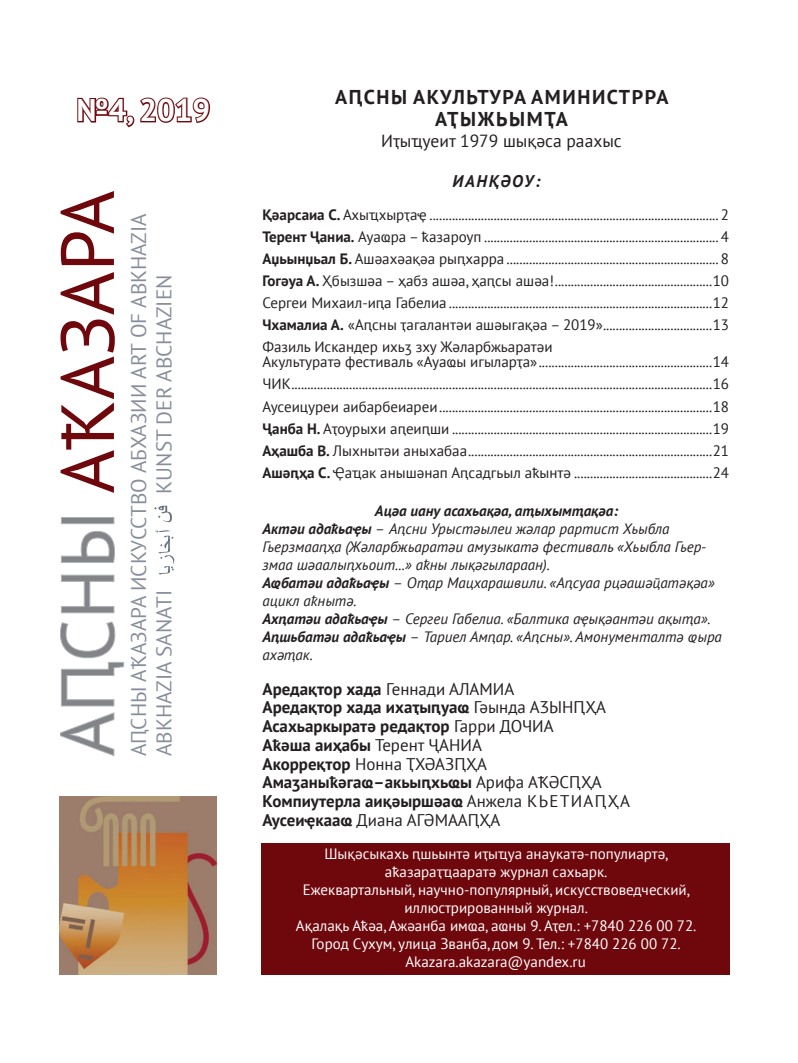
<style>
.page{position:relative;width:798px;height:1063px;background:#fff}
.page>*{position:absolute;margin:0;border:0;box-sizing:border-box;transform-origin:0 0}
.t1{font:75px "PT Sans";color:#6e080d}
.t2{font:700 31.25px "PT Sans";color:#fff}
.t3{font:21.25px/25.5px "PT Sans";color:#6a7183}
.t4{font:700 20px/22.5px "PT Sans";letter-spacing:.08em;color:#231f20;text-align:center}
.t5{font:17.5px "PT Sans";color:#231f20}
.t6{font:700 16.88px/18.8px "PT Sans";color:#231f20}
.t7{font:16.88px "PT Sans";color:#231f20}
.t8{font:italic 700 16.88px "PT Sans";letter-spacing:.1em;color:#231f20}
.t9{font:15px/22.1px "PT Sans";color:#231f20;text-align:justify}
.t10{font:italic 15px/18px "PT Sans";color:#231f20}
.t11{font:15px/18px "PT Sans";color:#fff;text-align:center}
.s1{color:#828487}
.s2{font-weight:700}
.s3{font-style:normal}
.s4{font-weight:400}
</style>
<div class="page">
<div style="left:261px;top:843px;width:468px;height:132px;background:#6e080d"></div>
<svg style="left:77px;top:97px;width:133px;height:31px"></svg>
<svg style="left:60px;top:621px;width:64px;height:135px"></svg>
<svg style="left:61px;top:575px;width:53px;height:38px"></svg>
<svg style="left:61px;top:517px;width:54px;height:46px"></svg>
<svg style="left:155px;top:530px;width:19px;height:45px"></svg>
<svg style="left:154px;top:506px;width:18px;height:16px"></svg>
<img style="left:59px;top:797px;width:157px;height:177px">
<h2 class="t2" style="left:77px;top:89px;width:135px">№4, 2019</h2>
<h3 class="t4" style="left:335px;top:85px;width:334px">АԤСНЫ АКУЛЬТУРА АМИНИСТРРА<br>АҬЫЖЬЫМҬА</h3>
<p class="t5" style="left:381px;top:130px;width:242px">Иҭыҵуеит 1979 шықәса раахыс</p>
<h1 class="t1" style="left:39px;top:756px;width:567px;rotate:-90deg"><span class="s1">АԤСНЫ</span> АҞАЗАРА</h1>
<h3 class="t3" style="left:125px;top:756px;width:544px;rotate:-90deg">АԤСНЫ АҞАЗАРА ИСКУССТВО АБХАЗИИ ART OF ABKHAZIA<br>ABKHAZIA SANATI</h3>
<h3 class="t3" style="left:151px;top:494px;width:220px;rotate:-90deg">KUNST DER ABCHAZIEN</h3>
<p class="t8" style="left:452px;top:170px;width:89px">ИАНҚӘОУ:</p>
<p class="t9" style="left:262px;top:203px;width:468px"><span class="s2">Қәарсаиа С.</span> Ахыҵхырҭаҿ .......................................................................................... 2<br><span class="s2">Терент Ҷаниа.</span> Ауаҩра – ҟазароуп ......................................................................... 4<br><span class="s2">Аџьынџьал Б.</span> Ашәахәақәа рыԥхарра .................................................................. 8<br><span class="s2">Гогәуа А.</span> Ҳбызшәа – ҳабз ашәа, ҳаԥсы ашәа!.................................................10<br>Сергеи Михаил-иԥа Габелиа ..................................................................................12<br><span class="s2">Чхамалиа А.</span> «Аԥсны ҭагалантәи ашәыгақәа – 2019»..................................13<br>Фазиль Искандер ихьӡ зху Жәларбжьаратәи</p>
<p class="t9" style="left:262px;top:351px;width:468px">Акультуратә фестиваль «Ауаҩы игыларҭа»......................................................14<br>ЧИК...................................................................................................................................16<br>Аусеицуреи аибарбеиареи.....................................................................................18<br><span class="s2">Ҷанба Н.</span> Аҭоурыхи аԥеиԥши .................................................................................19<br><span class="s2">Аҳашба В.</span> Лыхнытәи аныхабаа............................................................................21<br><span class="s2">Ашәԥҳа С.</span> Ҿаҵак анышәнап Аԥсадгьыл аҟынтә ...........................................24</p>
<p class="t10" style="left:262px;top:502px;width:461px;text-indent:112px"><span class="s2">Ацәа иану асахьақәа, аҭыхымҭақәа:<br>Актәи адаҟьаҿы</span> <span class="s3">–</span> Аԥсни Урыстәылеи жәлар рартист Хьыбла Гьерзмааԥҳа (Жәларбжьаратәи амузыкатә фестиваль «Хьыбла Гьер&shy;змаа шәаалыԥхьоит...» аҟны лықәгылараан).<br><span class="s2">Аҩбатәи адаҟьаҿы</span> <span class="s3">–</span> Оҭар Мацхарашвили. «Аԥсуаа рцәашәҵатәқәа» ацикл аҟнытә.<br><span class="s2">Ахԥатәи адаҟьаҿы</span> <span class="s3">–</span> Сергеи Габелиа. «Балтика аҿықәантәи ақыҭа».<br><span class="s2">Аԥшьбатәи адаҟьаҿы</span> <span class="s3">–</span> Тариел Амԥар. «Аԥсны». Амонументалтә ҩыра ахәҭак.</p>
<p class="t6" style="left:262px;top:679px;width:345px">Аредақтор хада <span class="s4">Геннади АЛАМИА<br></span>Аредақтор хада ихаҭыԥуаҩ <span class="s4">Гәында АӠЫНԤҲА </span>Асахьаркыратә редақтор <span class="s4">Гарри ДОЧИА </span>Аҟәша аиҳабы <span class="s4">Терент ҶАНИА<br></span>Акорреқтор <span class="s4">Нонна ҬХӘАЗԤҲА </span>Амаӡаныҟәгаҩ–акьыԥхьҩы <span class="s4">Арифа АҞӘСԤҲА </span>Компиутерла аиқәыршәаҩ <span class="s4">Анжела Кьетиа</span></p>
<p class="t7" style="left:594px;top:790px;width:25px">Ԥҳа</p>
<p class="t7" style="left:262px;top:809px;width:239px"><span class="s2">Аусеиҿкааҩ</span> Диана АГӘМААԤҲА</p>
<p class="t11" style="left:296px;top:844px;width:402px">Шықәсыкахь ԥшьынтә иҭыҵуа анаукатә-популиартә, аҟазараҭҵааратә журнал сахьарк.<br>Ежеквартальный, научно-популярный, искусствоведческий, иллюстрированный журнал.<br>Ақалақь Аҟәа, Ажәанба имҩа, аҩны 9. Аҭел.: +7840 226 00 72.<br>Город Сухум, улица Званба, дом 9. Тел.: +7840 226 00 72.<br>Akazara.akazara@yandex.ru</p>
</div>
